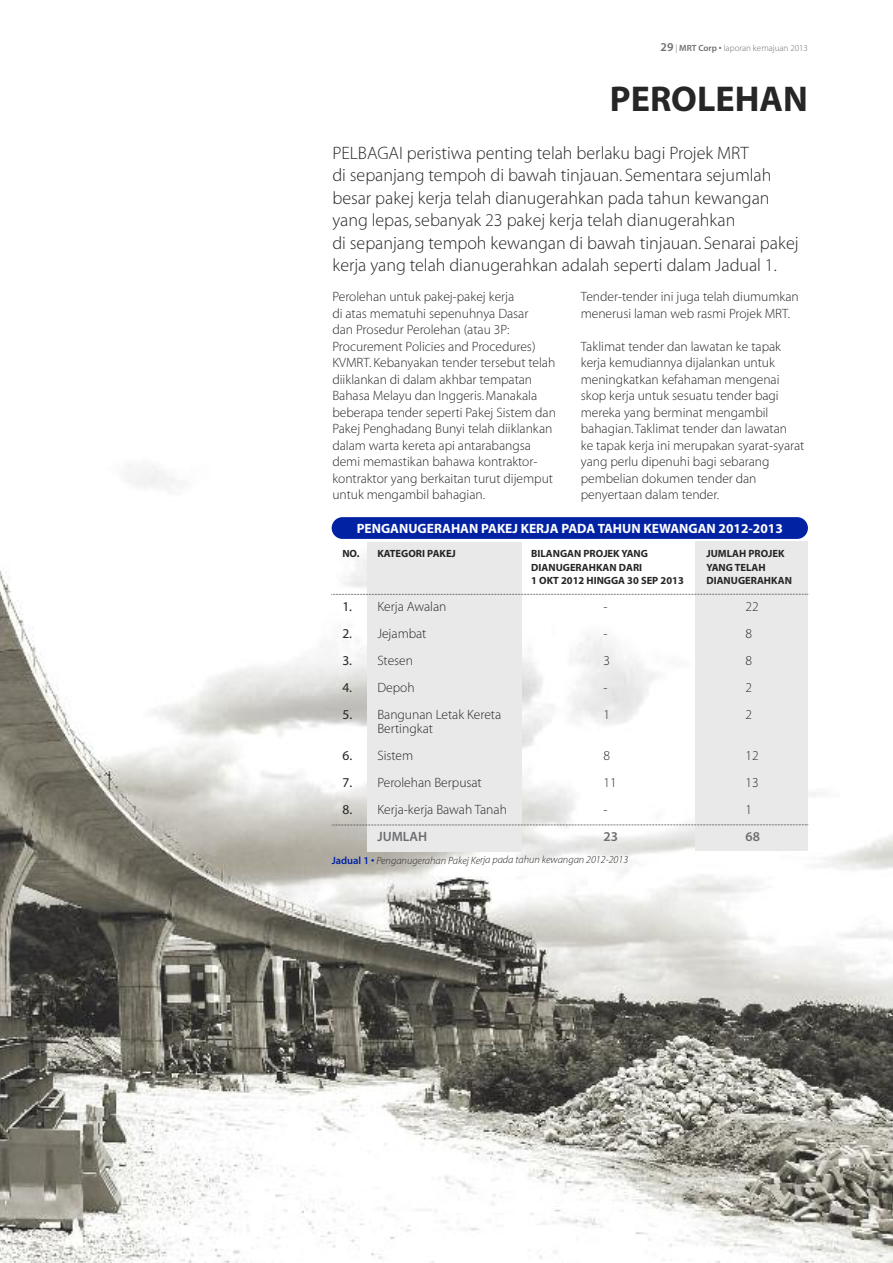
<style>
.page{position:relative;width:893px;height:1263px;background:#fff}
.page>*{position:absolute;margin:0;border:0;box-sizing:border-box;transform-origin:0 0}
.t1{font:36px "Myriad MM 700 wt 600 wd";color:#272627}
.t2{font:18px/22.5px "Myriad MM 215 wt 600 wd";color:#272627}
.t3{font:13.5px/16.5px "Myriad MM 215 wt 600 wd";color:#272627}
.t4{font:13.5px "Myriad MM 700 wt 600 wd";color:#fff}
.t5{font:13.5px "Myriad MM 565 wt 600 wd";color:#6d6e71}
.t6{font:10.5px "Myriad MM 700 wt 600 wd";color:#272627}
.t7{font:10.5px "Myriad MM It 215 wt 600 wd";color:#272627}
.t8{font:9px "Myriad MM 215 wt 600 wd";color:#6d6e71}
.s1{font-family:"Myriad MM 565 wt 600 wd";font-size:12px}
.s2{font-family:"Myriad MM 565 wt 600 wd"}
.s3{font-family:"Myriad MM 412 wt 601 wd"}
.s4{font-family:"Myriad MM 565 wt 600 wd";color:#0022a3}
</style>
<div class="page">
<img style="left:0;top:465px;width:893px;height:798px">
<div style="left:367px;top:542px;width:155px;height:309px;background:#e9e9e9"></div>
<div style="left:695px;top:542px;width:113px;height:309px;background:#e9e9e9"></div>
<div style="left:332px;top:517px;width:476px;height:22px;background:#0022a3;border-radius:11px"></div>
<svg style="left:331px;top:594px;width:477px;height:1px"></svg>
<svg style="left:332px;top:824px;width:476px;height:2px"></svg>
<p class="t8" style="left:661px;top:45px;width:149px"><span class="s1">29</span> | <span class="s2">MRT Corp •</span> laporan kemajuan 2013</p>
<h1 class="t1" style="left:610px;top:85px;width:199px">PEROLEHAN</h1>
<p class="t2" style="left:332px;top:143px;width:468px">PELBAGAI peristiwa penting telah berlaku bagi Projek MRT<br>di sepanjang tempoh di bawah tinjauan. Sementara sejumlah besar pakej kerja telah dianugerahkan pada tahun kewangan yang lepas,sebanyak 23 pakej kerja telah dianugerahkan<br>di sepanjang tempoh kewangan di bawah tinjauan. Senarai pakej kerja yang telah dianugerahkan adalah seperti dalam Jadual 1.</p>
<p class="t3" style="left:332px;top:289px;width:225px">Perolehan untuk pakej-pakej kerja<br>di atas mematuhi sepenuhnya Dasar<br>dan Prosedur Perolehan (atau 3P:<br>Procurement Policies and Procedures)<br>KVMRT. Kebanyakan tender tersebut telah diiklankan di dalam akhbar tempatan Bahasa Melayu dan Inggeris.Manakala beberapa tender seperti Pakej Sistem dan Pakej Penghadang Bunyi telah diiklankan dalam warta kereta api antarabangsa demi memastikan bahawa kontraktor&shy;kontraktor yang berkaitan turut dijemput untuk mengambil bahagian.</p>
<p class="t3" style="left:581px;top:289px;width:220px">Tender-tender ini juga telah diumumkan menerusi laman web rasmi Projek MRT.</p>
<p class="t3" style="left:581px;top:339px;width:225px">Taklimat tender dan lawatan ke tapak kerja kemudiannya dijalankan untuk meningkatkan kefahaman mengenai skop kerja untuk sesuatu tender bagi mereka yang berminat mengambil bahagian.Taklimat tender dan lawatan<br>ke tapak kerja ini merupakan syarat-syarat yang perlu dipenuhi bagi sebarang pembelian dokumen tender dan penyertaan dalam tender.</p>
<p class="t4" style="left:357px;top:523px;width:428px">PENGANUGERAHAN PAKEJ KERJA PADA TAHUN KEWANGAN 2012-2013</p>
<p class="t6" style="left:342px;top:550px;width:115px">NO. KATEGORI PAKEJ</p>
<p class="t6" style="left:531px;top:550px;width:118px">BILANGAN PROJEK YANG</p>
<p class="t6" style="left:706px;top:549px;width:80px">JUMLAH PROJEK</p>
<p class="t6" style="left:531px;top:563px;width:113px">DIANUGERAHKAN DARI</p>
<p class="t6" style="left:706px;top:563px;width:61px">YANG TELAH</p>
<p class="t6" style="left:531px;top:577px;width:154px">1 OKT 2012 HINGGA 30 SEP 2013</p>
<p class="t6" style="left:706px;top:576px;width:87px">DIANUGERAHKAN</p>
<p class="t3" style="left:342px;top:599px;width:106px"><span class="s3">1.</span> Kerja Awalan</p>
<p class="t3" style="left:603px;top:599px;width:6px">-</p>
<p class="t3" style="left:745px;top:599px;width:15px">22</p>
<p class="t3" style="left:342px;top:626px;width:86px"><span class="s3">2.</span> Jejambat</p>
<p class="t3" style="left:603px;top:626px;width:6px">-</p>
<p class="t3" style="left:745px;top:626px;width:8px">8</p>
<p class="t3" style="left:342px;top:653px;width:72px"><span class="s3">3.</span> Stesen</p>
<p class="t3" style="left:603px;top:653px;width:8px">3</p>
<p class="t3" style="left:745px;top:653px;width:8px">8</p>
<p class="t3" style="left:342px;top:680px;width:74px"><span class="s3">4.</span> Depoh</p>
<p class="t3" style="left:603px;top:680px;width:6px">-</p>
<p class="t3" style="left:745px;top:680px;width:8px">2</p>
<p class="t3" style="left:342px;top:707px;width:160px"><span class="s3">5.</span> Bangunan Letak Kereta</p>
<p class="t3" style="left:604px;top:707px;width:8px">1</p>
<p class="t3" style="left:745px;top:707px;width:8px">2</p>
<p class="t3" style="left:377px;top:721px;width:57px">Bertingkat</p>
<p class="t3" style="left:342px;top:748px;width:72px"><span class="s3">6.</span> Sistem</p>
<p class="t3" style="left:604px;top:748px;width:8px">8</p>
<p class="t3" style="left:745px;top:748px;width:15px">12</p>
<p class="t3" style="left:342px;top:775px;width:141px"><span class="s3">7.</span> Perolehan Berpusat</p>
<p class="t3" style="left:604px;top:775px;width:15px">11</p>
<p class="t3" style="left:745px;top:775px;width:15px">13</p>
<p class="t3" style="left:342px;top:802px;width:166px"><span class="s3">8.</span> Kerja-kerja Bawah Tanah</p>
<p class="t3" style="left:604px;top:802px;width:6px">-</p>
<p class="t3" style="left:745px;top:802px;width:8px">1</p>
<p class="t5" style="left:377px;top:831px;width:51px">JUMLAH</p>
<p class="t5" style="left:604px;top:831px;width:16px">23</p>
<p class="t5" style="left:745px;top:831px;width:16px">68</p>
<p class="t7" style="left:332px;top:856px;width:298px"><span class="s4">Jadual 1 •</span> Penganugerahan Pakej Kerja pada tahun kewangan 2012-2013</p>
</div>
